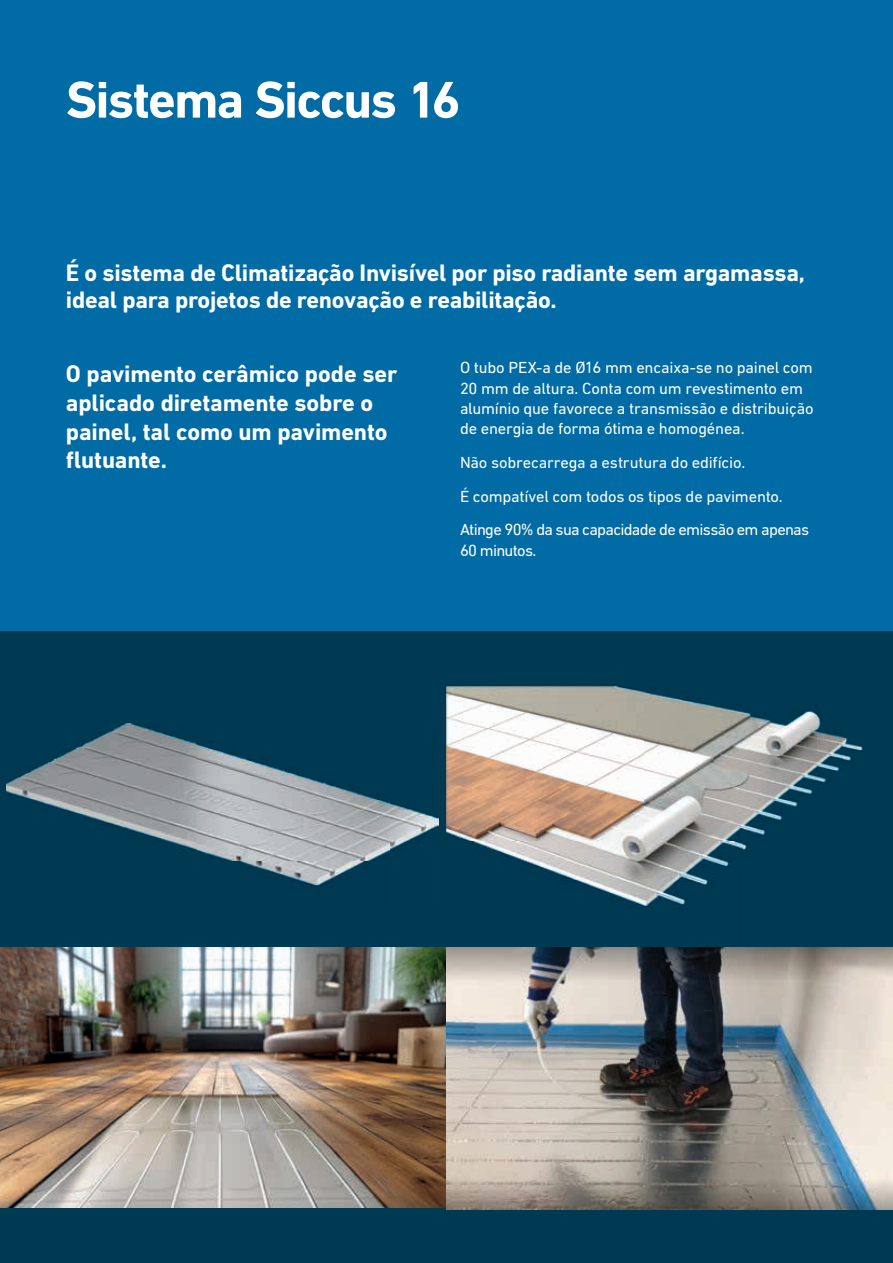
<style>
.page{position:relative;width:893px;height:1263px;background:#fff}
.page>*{position:absolute;margin:0;border:0;box-sizing:border-box;transform-origin:0 0}
.t1{font:700 52.5px "DIN Nextfor GF";letter-spacing:-.035em;color:#fff}
.t2{font:700 24px/28.8px "DIN Nextfor GF";letter-spacing:-.01em;color:#fff}
.t3{font:16.5px/20.2px "DIN Nextfor GF";letter-spacing:-.015em;color:#fff}
.t4{font:16.5px "DIN Nextfor GF";letter-spacing:-.045em;color:#fff}
</style>
<div class="page">
<div style="left:0;top:0;width:893px;height:631px;background:#006ba4"></div>
<div style="left:0;top:631px;width:893px;height:632px;background:#003952"></div>
<img style="left:6px;top:723px;width:432px;height:164px">
<img style="left:446px;top:687px;width:417px;height:222px">
<img style="left:0;top:947px;width:447px;height:260px">
<img style="left:447px;top:947px;width:446px;height:263px">
<h1 class="t1" style="left:66px;top:63px;width:396px">Sistema Siccus 16</h1>
<h2 class="t2" style="left:66px;top:258px;width:741px;line-height:27px">É o sistema de Climatização Invisível por piso radiante sem argamassa, ideal para projetos de renovação e reabilitação.</h2>
<h2 class="t2" style="left:66px;top:358px;width:333px">O pavimento cerâmico pode ser aplicado diretamente sobre o painel, tal como um pavimento flutuante.</h2>
<p class="t3" style="left:460px;top:357px;width:355px">O tubo PEX-a de Ø16 mm encaixa-se no painel com 20 mm de altura. Conta com um revestimento em alumínio que favorece a transmissão e distribuição de energia de forma ótima e homogénea.</p>
<p class="t3" style="left:460px;top:444px;width:351px;line-height:33.8px">Não sobrecarrega a estrutura do edifício.<br>É compatível com todos os tipos de pavimento.<br>Atinge 90% da sua capacidade de emissão em apenas</p>
<p class="t4" style="left:460px;top:539px;width:78px">60 minutos.</p>
</div>
